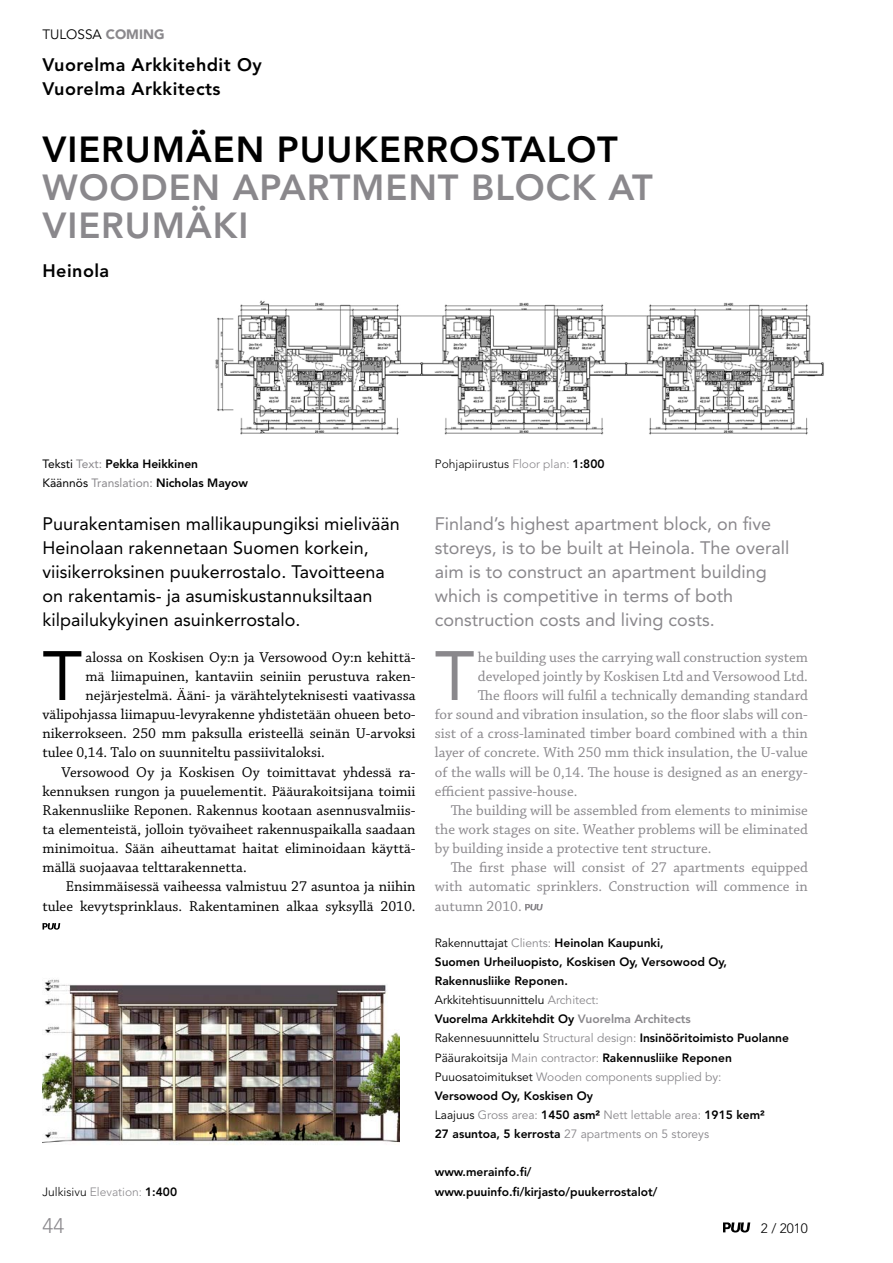
<style>
.page{position:relative;width:893px;height:1263px;background:#fff}
.page>*{position:absolute;margin:0;border:0;box-sizing:border-box;transform-origin:0 0}
.t1{font:69px "Avenir LT Std";color:#000}
.t2{font:69px "Avenir LT Std";color:#8a888c}
.t3{font:800 36px "Avenir LT Std";letter-spacing:.025em;color:#8a888c}
.t4{font:800 36px "Avenir LT Std";letter-spacing:.025em;color:#000}
.t5{font:300 21px "Avenir LT Std";color:#8a888c}
.t6{font:18px/23.9px "Avenir LT Std";color:#000}
.t7{font:18px/23.9px "Avenir LT Std";color:#8a888c}
.t8{font:800 18px/23.9px "Avenir LT Std";letter-spacing:.025em;color:#000}
.t9{font:15px "Chaparral Pro";color:#000}
.t10{font:15px "Chaparral Pro";color:#8a888c}
.t11{font:13.5px "Avenir LT Std";color:#000}
.t12{font:300 13.5px "Avenir LT Std";color:#000}
.t13{font:800 12px/19.2px "Avenir LT Std";color:#000}
.t14{font:300 12px "Avenir LT Std";color:#000}
.t15{font:300 12px "Avenir LT Std";color:#8a888c}
.s1{font-weight:900;color:#8a888c}
.s2{font-weight:400}
.s3{font-weight:400;color:#8a888c}
.s4{color:#8a888c}
.s5{font-weight:800}
.s6{color:#000}
.s7{font-weight:800;color:#000}
</style>
<div class="page">
<img style="left:43px;top:979px;width:357px;height:166px">
<img style="left:215px;top:300px;width:609px;height:135px">
<svg style="left:723px;top:1222px;width:27px;height:10px"></svg>
<svg style="left:43px;top:923px;width:17px;height:7px"></svg>
<svg style="left:525px;top:904px;width:18px;height:6px"></svg>
<p class="t11" style="left:43px;top:26px;width:124px">Tulossa <span class="s1">COMI NG</span></p>
<p class="t8" style="left:43px;top:53px;width:221px">Vuorelma Arkkitehdit Oy<br>Vuorelma Arkkitects</p>
<h2 class="t4" style="left:43px;top:128px;width:261px">Vierumäen puuk</h2>
<h2 class="t4" style="left:379px;top:128px;width:240px">errostalot</h2>
<h2 class="t3" style="left:43px;top:166px;width:455px">Woo den apartm ent block</h2>
<h2 class="t3" style="left:608px;top:166px;width:46px">at</h2>
<h2 class="t3" style="left:43px;top:205px;width:207px">Vierumäki</h2>
<p class="t8" style="left:43px;top:259px;width:68px">Heinola</p>
<p class="t13" style="left:43px;top:455px;width:207px"><span class="s2">Teksti</span> <span class="s3">Text:</span> Pekka H eikkinen<br><span class="s2">Käännös</span> <span class="s3">Translation:</span> Nicholas Mayow</p>
<p class="t14" style="left:435px;top:457px;width:171px">Pohjapiirustus <span class="s4">Floor plan:</span> <span class="s5">1:800</span></p>
<p class="t6" style="left:43px;top:512px;width:359px">Puurakentamisen mallikaupungiksi mielivään Heinolaan rakennetaan Suomen korkein, viisikerroksinen puukerrostalo. Tavoitteena on rakentamis- ja asumiskustannuksiltaan kilpailukykyinen asuinkerrostalo.</p>
<p class="t7" style="left:435px;top:512px;width:356px">Finland’s highest apartment block, on five storeys, is to be built at Heinola. The overall aim is to construct an apartment building which is competitive in terms of both construction costs and living costs.</p>
<h1 class="t2" style="left:435px;top:636px;width:41px">T</h1>
<p class="t10" style="left:478px;top:649px;width:332px">he building uses the carrying wall construction system</p>
<h1 class="t1" style="left:43px;top:636px;width:41px">T</h1>
<p class="t9" style="left:86px;top:649px;width:332px">alossa on Koskisen Oy:n ja Versowood Oy:n kehittä-</p>
<p class="t9" style="left:86px;top:668px;width:332px">mä liimapuinen, kantaviin seiniin perustuva raken-</p>
<p class="t9" style="left:86px;top:687px;width:331px">nejärjestelmä. Ääni- ja värähtelyteknisesti vaativassa</p>
<p class="t9" style="left:43px;top:706px;width:375px">välipohjassa liimapuu-levyrakenne yhdistetään ohueen beto-</p>
<p class="t9" style="left:43px;top:725px;width:375px">nikerrokseen. 250 mm paksulla eristeellä seinän U-arvoksi</p>
<p class="t9" style="left:43px;top:744px;width:284px">tulee 0,14. Talo on suunniteltu passiivitaloksi.</p>
<p class="t9" style="left:62px;top:763px;width:355px">Versowood Oy ja Koskisen Oy toimittavat yhdessä ra-</p>
<p class="t9" style="left:43px;top:783px;width:375px">kennuksen rungon ja puuelementit. Pääurakoitsijana toimii</p>
<p class="t9" style="left:43px;top:802px;width:375px">Rakennusliike Reponen. Rakennus kootaan asennusvalmiis-</p>
<p class="t9" style="left:43px;top:821px;width:375px">ta elementeistä, jolloin työvaiheet rakennuspaikalla saadaan</p>
<p class="t9" style="left:43px;top:840px;width:375px">minimoitua. Sään aiheuttamat haitat eliminoidaan käyttä-</p>
<p class="t9" style="left:43px;top:859px;width:206px">mällä suojaavaa telttarakennetta.</p>
<p class="t9" style="left:66px;top:878px;width:351px">Ensimmäisessä vaiheessa valmistuu 27 asuntoa ja niihin</p>
<p class="t9" style="left:43px;top:897px;width:375px">tulee kevytsprinklaus. Rakentaminen alkaa syksyllä 2010.</p>
<p class="t10" style="left:478px;top:668px;width:332px">developed jointly by Koskisen Ltd and Versowood Ltd.</p>
<p class="t10" style="left:478px;top:687px;width:331px">The floors will fulfil a technically demanding standard</p>
<p class="t10" style="left:435px;top:706px;width:375px">for sound and vibration insulation, so the floor slabs will con-</p>
<p class="t10" style="left:435px;top:725px;width:375px">sist of a cross-laminated timber board combined with a thin</p>
<p class="t10" style="left:435px;top:744px;width:375px">layer of concrete. With 250 mm thick insulation, the U-value</p>
<p class="t10" style="left:435px;top:763px;width:375px">of the walls will be 0,14. The house is designed as an energy-</p>
<p class="t10" style="left:435px;top:783px;width:144px">efficient passive-house.</p>
<p class="t10" style="left:451px;top:802px;width:359px">The building will be assembled from elements to minimise</p>
<p class="t10" style="left:435px;top:821px;width:375px">the work stages on site. Weather problems will be eliminated</p>
<p class="t10" style="left:435px;top:840px;width:278px">by building inside a protective tent structure.</p>
<p class="t10" style="left:451px;top:859px;width:359px">The first phase will consist of 27 apartments equipped</p>
<p class="t10" style="left:435px;top:878px;width:375px">with automatic sprinklers. Construction will commence in</p>
<p class="t10" style="left:435px;top:897px;width:88px">autumn 2010.</p>
<p class="t13" style="left:435px;top:933px;width:356px"><span class="s2">Rakennuttajat</span> <span class="s3">Clients:</span> Heinolan Kaupunki,<br>Suomen Urheiluopisto, Koskisen Oy, Versowood Oy, Rakennusliike Reponen.<br><span class="s2">Arkkitehtisuunnittelu</span> <span class="s3">Architect:<br></span>Vuorelma Arkkitehdit Oy <span class="s4">Vuorelma Architects </span><span class="s2">Rakennesuunnittelu</span> <span class="s3">Structural design:</span> Insinööritoimisto Puolanne <span class="s2">Pääurakoitsija</span> <span class="s3">Main contractor:</span> Rakennusliike Reponen <span class="s2">Puuosatoimitukset</span> <span class="s3">Wooden components supplied by:<br></span>Versowood Oy, Koskisen Oy<br><span class="s2">Laajuus</span> <span class="s3">Gross area:</span> 1450 asm² <span class="s3">Nett lettable area:</span> 1915 kem²<br>27 asuntoa, 5 kerrosta <span class="s3">27 apartments on 5 storeys</span></p>
<p class="t13" style="left:435px;top:1163px;width:98px">www.merainfo.fi/</p>
<p class="t15" style="left:43px;top:1184px;width:136px"><span class="s6">Julkisivu</span> Elevation: <span class="s7">1:400</span></p>
<p class="t13" style="left:435px;top:1182px;width:224px">www.puuinfo.fi/kirjasto/puukerrostalot/</p>
<h3 class="t5" style="left:43px;top:1213px;width:23px">44</h3>
<p class="t12" style="left:761px;top:1220px;width:49px">2 / 2010</p>
</div>
